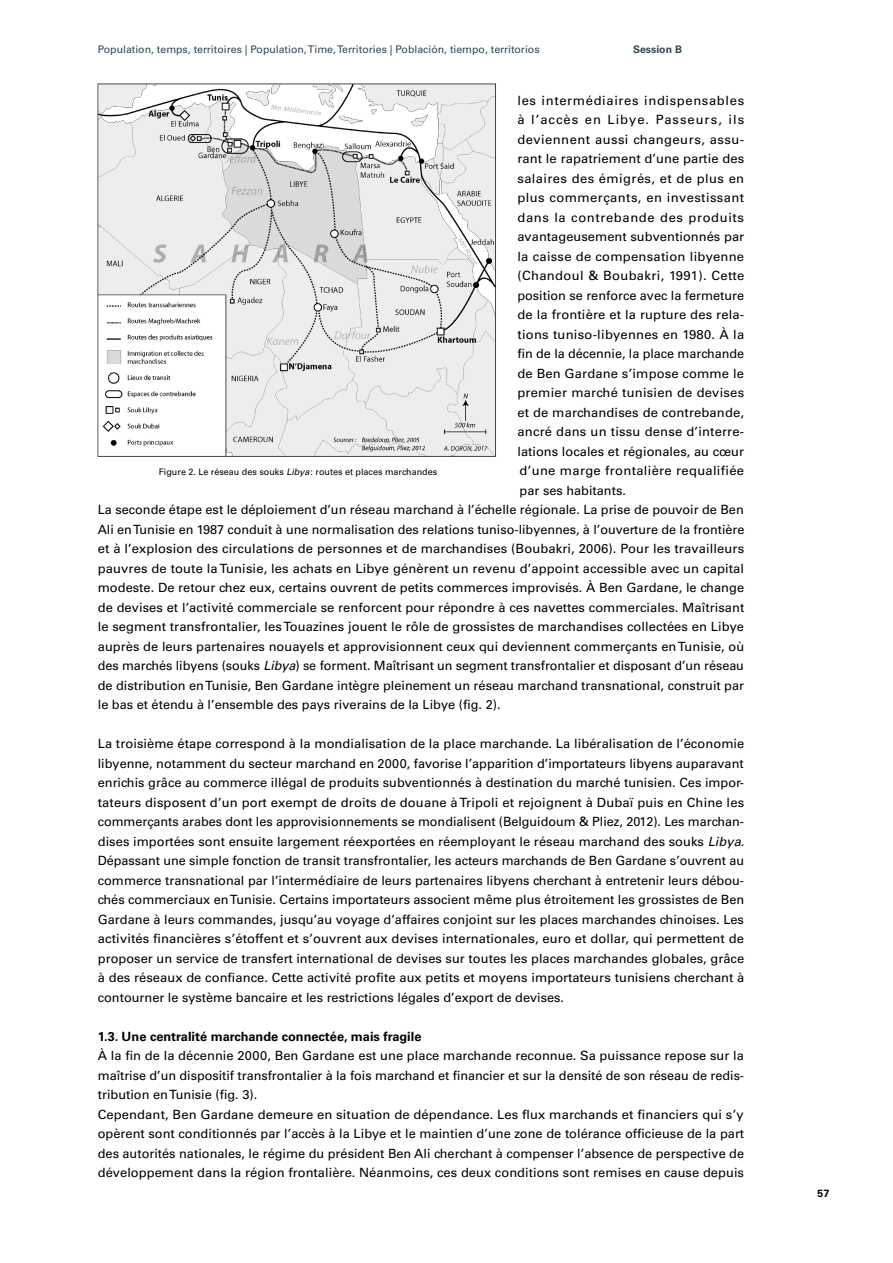
<style>
.page{position:relative;width:893px;height:1263px;background:#fff}
.page>*{position:absolute;margin:0;border:0;box-sizing:border-box;transform-origin:0 0}
.t1{font:12.75px/19.5px "Univers LT";letter-spacing:.005em;color:#000;text-align:justify}
.t2{font:12.75px "Univers LT";letter-spacing:.03em;color:#000}
.t3{font:700 12.75px "Univers LT";color:#000}
.t4{font:12.75px "Univers LT";letter-spacing:.05em;color:#000}
.t5{font:12.75px "Univers LT";letter-spacing:.035em;color:#000}
.t6{font:12.75px "Univers LT";letter-spacing:.025em;color:#000}
.t7{font:12.75px "Univers LT";letter-spacing:.075em;color:#000}
.t8{font:12.75px "Univers LT";letter-spacing:.045em;color:#000}
.t9{font:10.5px "Univers LT";color:#2f4755}
.t10{font:700 10.5px "Univers LT";color:#2f4755}
.t11{font:700 10.5px "Univers LT";color:#000}
.t12{font:9px "Univers LT";color:#000}
.s1{font-style:italic}
</style>
<div class="page">
<img style="left:97px;top:83px;width:399px;height:374px">
<p class="t9" style="left:98px;top:43px;width:443px">Population, temps, territoires | Population, Time, Territories | Población, tiempo, territorios</p>
<p class="t10" style="left:633px;top:43px;width:51px">Session B</p>
<p class="t4" style="left:517px;top:92px;width:228px">les intermédiaires indispensables</p>
<p class="t7" style="left:517px;top:112px;width:228px">à l’accès en Libye. Passeurs, ils</p>
<p class="t5" style="left:517px;top:131px;width:228px">deviennent aussi changeurs, assu-</p>
<p class="t1" style="left:517px;top:149px;width:228px">rant le rapatriement d’une partie des</p>
<p class="t2" style="left:517px;top:170px;width:228px">salaires des émigrés, et de plus en</p>
<p class="t2" style="left:517px;top:190px;width:228px">plus commerçants, en investissant</p>
<p class="t8" style="left:517px;top:209px;width:228px">dans la contrebande des produits</p>
<p class="t1" style="left:517px;top:227px;width:228px">avantageusement subventionnés par</p>
<p class="t1" style="left:517px;top:246px;width:228px">la caisse de compensation libyenne</p>
<p class="t6" style="left:517px;top:268px;width:228px">(Chandoul &amp; Boubakri, 1991). Cette</p>
<p class="t1" style="left:517px;top:285px;width:228px">position se renforce avec la fermeture</p>
<p class="t1" style="left:517px;top:305px;width:228px">de la frontière et la rupture des rela-</p>
<p class="t1" style="left:517px;top:324px;width:228px">tions tuniso-libyennes en 1980. À la</p>
<p class="t1" style="left:517px;top:344px;width:228px">fin de la décennie, la place marchande</p>
<p class="t1" style="left:517px;top:363px;width:228px">de Ben Gardane s’impose comme le</p>
<p class="t1" style="left:517px;top:383px;width:228px">premier marché tunisien de devises</p>
<p class="t1" style="left:517px;top:402px;width:228px">et de marchandises de contrebande,</p>
<p class="t1" style="left:517px;top:422px;width:228px">ancré dans un tissu dense d’interre-</p>
<p class="t1" style="left:517px;top:441px;width:228px">lations locales et régionales, au cœur</p>
<p class="t1" style="left:520px;top:461px;width:226px">d’une marge frontalière requalifiée</p>
<p class="t1" style="left:520px;top:480px;width:108px">par ses habitants.</p>
<p class="t1" style="left:98px;top:500px;width:647px">La seconde étape est le déploiement d’un réseau marchand à l’échelle régionale. La prise de pouvoir de Ben</p>
<p class="t1" style="left:98px;top:519px;width:648px">Ali en Tunisie en 1987 conduit à une normalisation des relations tuniso-libyennes, à l’ouverture de la frontière</p>
<p class="t1" style="left:98px;top:539px;width:648px">et à l’explosion des circulations de personnes et de marchandises (Boubakri, 2006). Pour les travailleurs</p>
<p class="t1" style="left:98px;top:558px;width:648px">pauvres de toute la Tunisie, les achats en Libye génèrent un revenu d’appoint accessible avec un capital</p>
<p class="t1" style="left:98px;top:578px;width:648px">modeste. De retour chez eux, certains ouvrent de petits commerces improvisés. À Ben Gardane, le change</p>
<p class="t1" style="left:98px;top:597px;width:648px">de devises et l’activité commerciale se renforcent pour répondre à ces navettes commerciales. Maîtrisant</p>
<p class="t1" style="left:98px;top:617px;width:648px">le segment transfrontalier, les Touazines jouent le rôle de grossistes de marchandises collectées en Libye</p>
<p class="t1" style="left:98px;top:636px;width:648px">auprès de leurs partenaires nouayels et approvisionnent ceux qui deviennent commerçants en Tunisie, où</p>
<p class="t1" style="left:98px;top:656px;width:648px">des marchés libyens (souks <span class="s1">Libya</span>) se forment. Maîtrisant un segment transfrontalier et disposant d’un réseau</p>
<p class="t1" style="left:98px;top:675px;width:648px">de distribution en Tunisie, Ben Gardane intègre pleinement un réseau marchand transnational, construit par</p>
<p class="t1" style="left:98px;top:695px;width:404px">le bas et étendu à l’ensemble des pays riverains de la Libye (fig. 2).</p>
<p class="t1" style="left:98px;top:734px;width:648px">La troisième étape correspond à la mondialisation de la place marchande. La libéralisation de l’économie libyenne, notamment du secteur marchand en 2000, favorise l’apparition d’importateurs libyens auparavant enrichis grâce au commerce illégal de produits subventionnés à destination du marché tunisien. Ces impor&shy;tateurs disposent d’un port exempt de droits de douane à Tripoli et rejoignent à Dubaï puis en Chine les commerçants arabes dont les approvisionnements se mondialisent (Belguidoum &amp; Pliez, 2012). Les marchan&shy;dises importées sont ensuite largement réexportées en réemployant le réseau marchand des souks <span class="s1">Libya</span>.<br>Dépassant une simple fonction de transit transfrontalier, les acteurs marchands de Ben Gardane s’ouvrent au commerce transnational par l’intermédiaire de leurs partenaires libyens cherchant à entretenir leurs débou&shy;chés commerciaux en Tunisie. Certains importateurs associent même plus étroitement les grossistes de Ben Gardane à leurs commandes, jusqu’au voyage d’affaires conjoint sur les places marchandes chinoises. Les activités financières s’étoffent et s’ouvrent aux devises internationales, euro et dollar, qui permettent de proposer un service de transfert international de devises sur toutes les places marchandes globales, grâce à des réseaux de confiance. Cette activité profite aux petits et moyens importateurs tunisiens cherchant à contourner le système bancaire et les restrictions légales d’export de devises.</p>
<p class="t3" style="left:98px;top:1029px;width:325px">1.3. Une centralité marchande connectée, mais fragile</p>
<p class="t1" style="left:98px;top:1046px;width:648px;text-align:left">À la fin de la décennie 2000, Ben Gardane est une place marchande reconnue. Sa puissance repose sur la maîtrise d’un dispositif transfrontalier à la fois marchand et financier et sur la densité de son réseau de redis&shy;tribution en Tunisie (fig. 3).<br>Cependant, Ben Gardane demeure en situation de dépendance. Les flux marchands et financiers qui s’y opèrent sont conditionnés par l’accès à la Libye et le maintien d’une zone de tolérance officieuse de la part des autorités nationales, le régime du président Ben Ali cherchant à compenser l’absence de perspective de développement dans la région frontalière. Néanmoins, ces deux conditions sont remises en cause depuis</p>
<p class="t12" style="left:159px;top:467px;width:280px">Figure 2. Le réseau des souks <span class="s1">Libya</span>: routes et places marchandes</p>
<p class="t11" style="left:817px;top:1187px;width:13px">57</p>
</div>
